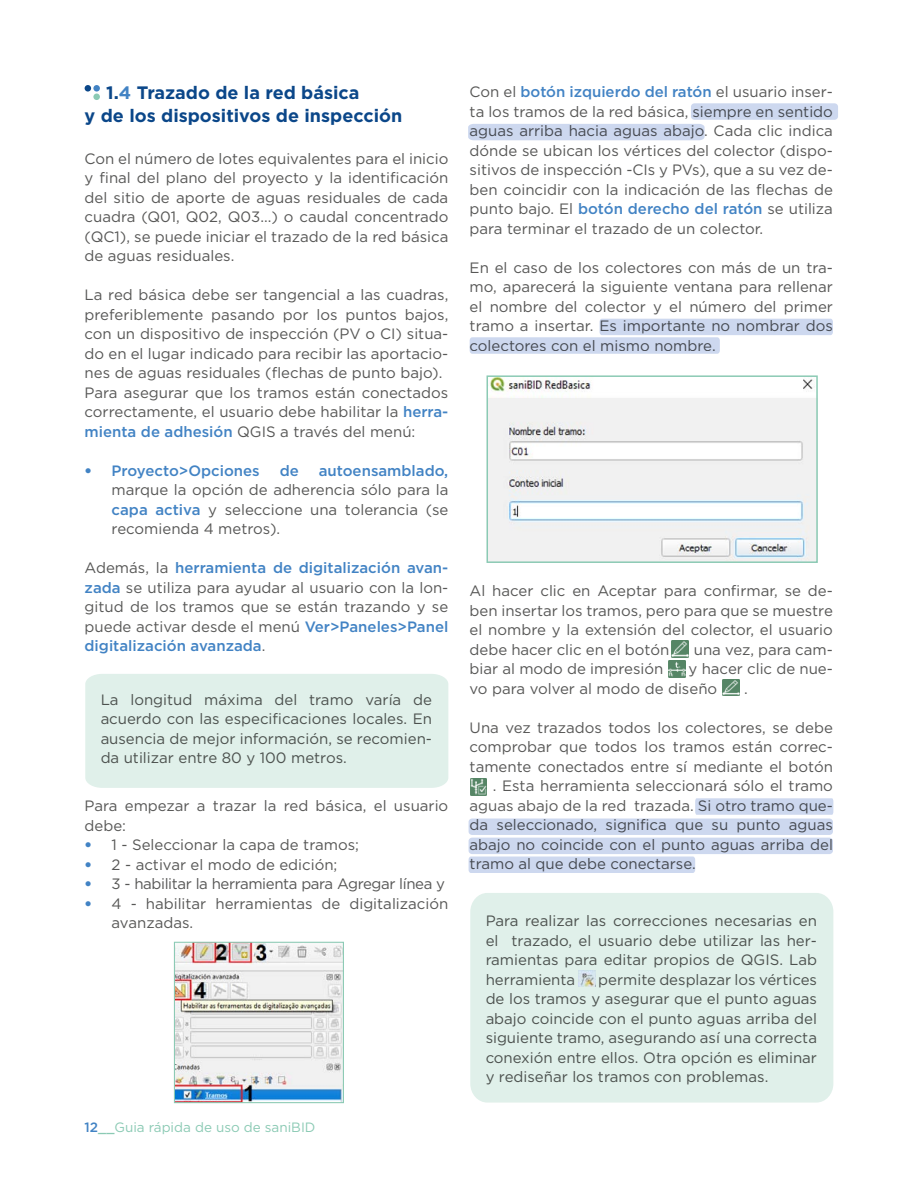
<style>
.page{position:relative;width:918px;height:1188px;background:#fff}
.page>*{position:absolute;margin:0;border:0;box-sizing:border-box;transform-origin:0 0}
.t1{font:700 18px/22.5px "Gotham";color:#0b4789}
.t2{font:15px/19.5px "Gotham";color:#575756;text-align:justify}
.t3{font:15px "Gotham";letter-spacing:-.025em;color:#575756}
.t4{font:500 15px "Gotham";color:#4283c4}
.t5{font:13.5px "Gotham";color:#8bcab4}
.s1{color:#4283c4}
.s2{font-weight:500;color:#4283c4}
.s3{font-weight:900}
.s4{font-weight:900;color:#4283c4}
.s5{font-weight:500}
</style>
<div class="page">
<svg style="left:695px;top:798px;width:138px;height:17px;background:#ced9ef"></svg>
<div style="left:469px;top:819px;width:364px;height:16px;background:#cdd8ef;border-radius:4px"></div>
<div style="left:469px;top:838px;width:364px;height:16px;background:#cdd8ef;border-radius:4px"></div>
<div style="left:469px;top:857px;width:226px;height:16px;background:#cdd8ef"></div>
<div style="left:691px;top:103px;width:147px;height:17px;background:#cdd8ef;border-radius:4px"></div>
<div style="left:468px;top:124px;width:237px;height:16px;background:#cdd8ef"></div>
<svg style="left:470px;top:319px;width:363px;height:35px"></svg>
<div style="left:93px;top:94px;width:7px;height:6px;background:#8bcab4;border-radius:50%"></div>
<div style="left:93px;top:85px;width:7px;height:7px;background:#4283c4;border-radius:50%"></div>
<div style="left:85px;top:85px;width:6px;height:7px;background:#0b4789;border-radius:50%"></div>
<img style="left:672px;top:640px;width:16px;height:17px">
<img style="left:723px;top:679px;width:16px;height:17px">
<img style="left:669px;top:661px;width:16px;height:17px">
<img style="left:470px;top:778px;width:17px;height:17px">
<div style="left:470px;top:893px;width:363px;height:210px;background:#e0f0ea;border-radius:18px"></div>
<div style="left:85px;top:674px;width:363px;height:114px;background:#e0f0ea"></div>
<img style="left:579px;top:970px;width:17px;height:17px">
<img style="left:176px;top:944px;width:166px;height:157px">
<div style="left:174px;top:942px;width:170px;height:161px;border:1px solid #8bcab4"></div>
<img style="left:490px;top:378px;width:325px;height:182px">
<div style="left:487px;top:375px;width:331px;height:188px;border:2px solid #8bcab4"></div>
<p class="t1" style="left:85px;top:82px;width:319px;text-indent:22px">1.<span class="s1">4</span> Trazado de la red básica<br>y de los dispositivos de inspección</p>
<p class="t2" style="left:85px;top:149px;width:365px">Con el número de lotes equivalentes para el inicio y final del plano del proyecto y la identificación del sitio de aporte de aguas residuales de cada cuadra (Q01, Q02, Q03...) o caudal concentrado (QC1), se puede iniciar el trazado de la red básica de aguas residuales.</p>
<p class="t2" style="left:85px;top:285px;width:365px;text-align:left">La red básica debe ser tangencial a las cuadras, preferiblemente pasando por los puntos bajos, con un dispositivo de inspección (PV o CI) situa&shy;do en el lugar indicado para recibir las aportacio&shy;nes de aguas residuales (flechas de punto bajo).<br>Para asegurar que los tramos están conectados correctamente, el usuario debe habilitar la <span class="s2">herra&shy;mienta de adhesión</span> QGIS a través del menú:</p>
<p class="t4" style="left:85px;top:461px;width:177px"><span class="s3">•</span> Proyecto&gt;Opciones</p>
<p class="t4" style="left:280px;top:461px;width:21px">de</p>
<p class="t4" style="left:319px;top:461px;width:131px">autoensamblado,</p>
<p class="t2" style="left:112px;top:480px;width:338px">marque la opción de adherencia sólo para la <span class="s2">capa activa</span> y seleccione una tolerancia (se recomienda 4 metros).</p>
<p class="t2" style="left:85px;top:558px;width:365px">Además, la <span class="s2">herramienta de digitalización avan&shy;zada</span> se utiliza para ayudar al usuario con la lon&shy;gitud de los tramos que se están trazando y se puede activar desde el menú <span class="s2">Ver&gt;Paneles&gt;Panel digitalización avanzada</span>.</p>
<p class="t2" style="left:101px;top:690px;width:333px">La longitud máxima del tramo varía de acuerdo con las especificaciones locales. En ausencia de mejor información, se recomien&shy;da utilizar entre 80 y 100 metros.</p>
<p class="t2" style="left:85px;top:796px;width:365px">Para empezar a trazar la red básica, el usuario debe:</p>
<p class="t2" style="left:85px;top:835px;width:276px"><span class="s4">•</span> 1 - Seleccionar la capa de tramos;</p>
<p class="t2" style="left:85px;top:854px;width:254px"><span class="s4">•</span> 2 - activar el modo de edición;</p>
<p class="t3" style="left:85px;top:874px;width:362px"><span class="s4">•</span> 3 - habilitar la herramienta para Agregar línea y</p>
<p class="t2" style="left:112px;top:893px;width:338px;text-indent:-27px"><span class="s4">•</span> 4 - habilitar herramientas de digitalización avanzadas.</p>
<p class="t5" style="left:85px;top:1119px;width:232px"><span class="s2">12</span><span class="s5">__</span>Guia rápida de uso de saniBID</p>
<p class="t2" style="left:470px;top:82px;width:365px">Con el <span class="s2">botón izquierdo del ratón</span> el usuario inser&shy;ta los tramos de la red básica, siempre en sentido aguas arriba hacia aguas abajo. Cada clic indica dónde se ubican los vértices del colector (dispo&shy;sitivos de inspección -CIs y PVs), que a su vez de&shy;ben coincidir con la indicación de las flechas de punto bajo. El <span class="s2">botón derecho del ratón</span> se utiliza para terminar el trazado de un colector.</p>
<p class="t2" style="left:470px;top:257px;width:365px">En el caso de los colectores con más de un tra&shy;mo, aparecerá la siguiente ventana para rellenar el nombre del colector y el número del primer tramo a insertar. Es importante no nombrar dos colectores con el mismo nombre.</p>
<p class="t2" style="left:470px;top:581px;width:365px">Al hacer clic en Aceptar para confirmar, se de&shy;ben insertar los tramos, pero para que se muestre el nombre y la extensión del colector, el usuario debe hacer clic en el botón</p>
<p class="t2" style="left:694px;top:639px;width:141px">una vez, para cam-</p>
<p class="t2" style="left:470px;top:659px;width:195px">biar al modo de impresión</p>
<p class="t2" style="left:470px;top:659px;width:365px;text-indent:219px">y hacer clic de nue&shy;vo para volver al modo de diseño</p>
<p class="t2" style="left:744px;top:678px;width:5px">.</p>
<p class="t2" style="left:470px;top:717px;width:365px">Una vez trazados todos los colectores, se debe</p>
<p class="t2" style="left:470px;top:737px;width:365px">comprobar que todos los tramos están correc-</p>
<p class="t2" style="left:470px;top:756px;width:365px">tamente conectados entre sí mediante el botón</p>
<p class="t2" style="left:493px;top:776px;width:342px">. Esta herramienta seleccionará sólo el tramo</p>
<p class="t2" style="left:470px;top:795px;width:365px">aguas abajo de la red trazada. Si otro tramo que-</p>
<p class="t2" style="left:470px;top:815px;width:365px">da seleccionado, significa que su punto aguas</p>
<p class="t2" style="left:470px;top:834px;width:365px">abajo no coincide con el punto aguas arriba del</p>
<p class="t2" style="left:470px;top:854px;width:228px">tramo al que debe conectarse.</p>
<p class="t2" style="left:486px;top:911px;width:333px">Para realizar las correcciones necesarias en el trazado, el usuario debe utilizar las her&shy;ramientas para editar propios de QGIS. Lab herramienta</p>
<p class="t2" style="left:486px;top:969px;width:333px;text-indent:113px">permite desplazar los vértices de los tramos y asegurar que el punto aguas abajo coincide con el punto aguas arriba del siguiente tramo, asegurando así una correcta conexión entre ellos. Otra opción es eliminar y rediseñar los tramos con problemas.</p>
</div>
